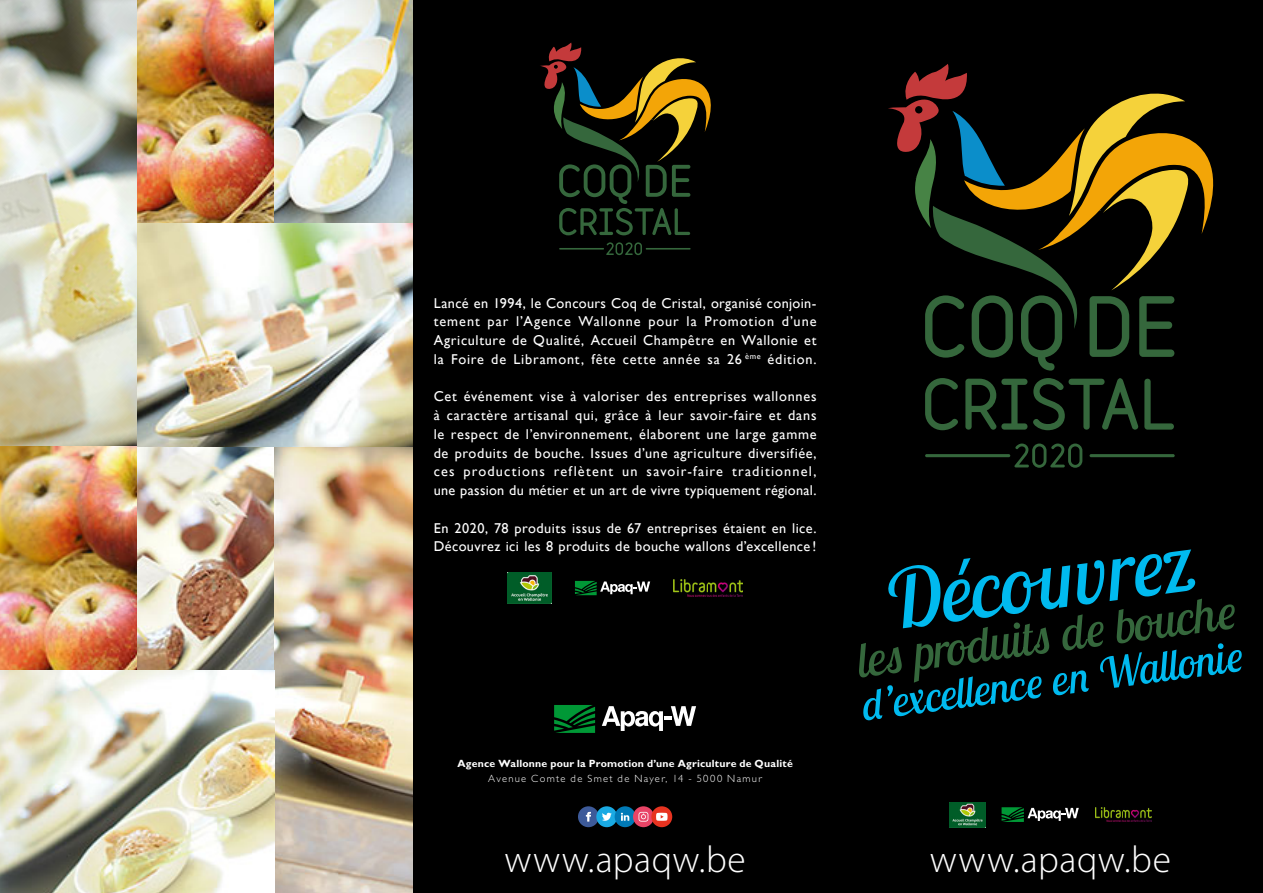
<style>
.page{position:relative;width:1263px;height:893px;background:#000}
.page>*{position:absolute;margin:0;border:0;box-sizing:border-box;transform-origin:0 0}
.t1{font:300 37.5px "Myriad Pro";letter-spacing:.015em;color:#fff}
.t2{font:14.25px/18.8px "Gill Sans";letter-spacing:.03em;color:#fff;text-align:justify}
.t3{font:700 10.5px "Gill Sans";letter-spacing:.02em;color:#fff}
.t4{font:300 10.5px "Gill Sans";letter-spacing:.125em;color:#fff}
</style>
<div class="page">
<img style="left:0;top:0;width:137px;height:670px">
<img style="left:137px;top:0;width:275px;height:446px">
<img style="left:137px;top:446px;width:138px;height:224px">
<img style="left:275px;top:444px;width:137px;height:449px">
<img style="left:0;top:670px;width:275px;height:223px">
<svg style="left:1001px;top:807px;width:78px;height:15px"></svg>
<img style="left:949px;top:802px;width:36px;height:25px">
<img style="left:1095px;top:808px;width:56px;height:13px">
<svg style="left:575px;top:581px;width:75px;height:14px"></svg>
<img style="left:507px;top:572px;width:44px;height:32px">
<img style="left:674px;top:580px;width:69px;height:16px">
<svg style="left:540px;top:43px;width:171px;height:192px"></svg>
<hr style="left:646px;top:248px;width:44px;height:2px;background:#35673c">
<hr style="left:559px;top:248px;width:45px;height:2px;background:#35673c">
<svg style="left:606px;top:242px;width:36px;height:13px"></svg>
<svg style="left:925px;top:378px;width:33px;height:52px"></svg>
<svg style="left:965px;top:379px;width:62px;height:51px"></svg>
<svg style="left:1033px;top:378px;width:105px;height:52px"></svg>
<svg style="left:1144px;top:379px;width:30px;height:51px"></svg>
<svg style="left:888px;top:64px;width:326px;height:307px"></svg>
<hr style="left:1089px;top:454px;width:86px;height:3px;background:#35673c;border-radius:2px">
<hr style="left:925px;top:454px;width:85px;height:3px;background:#35673c;border-radius:2px">
<svg style="left:1014px;top:444px;width:68px;height:24px"></svg>
<svg style="left:859px;top:549px;width:383px;height:171px"></svg>
<div style="left:578px;top:806px;width:21px;height:21px;background:#3d5a99;border-radius:50%"></div>
<div style="left:596px;top:806px;width:21px;height:21px;background:#1aaae3;border-radius:50%"></div>
<div style="left:615px;top:806px;width:20px;height:21px;background:#007ab7;border-radius:50%"></div>
<div style="left:633px;top:806px;width:21px;height:21px;background:#e84466;border-radius:50%"></div>
<div style="left:651px;top:806px;width:21px;height:21px;background:#e73320;border-radius:50%"></div>
<svg style="left:602px;top:813px;width:10px;height:8px"></svg>
<svg style="left:586px;top:812px;width:5px;height:10px"></svg>
<svg style="left:656px;top:813px;width:11px;height:8px"></svg>
<svg style="left:621px;top:813px;width:8px;height:8px"></svg>
<svg style="left:638px;top:812px;width:10px;height:10px"></svg>
<svg style="left:602px;top:706px;width:94px;height:25px"></svg>
<svg style="left:554px;top:705px;width:41px;height:28px"></svg>
<p class="t2" style="left:434px;top:293px;width:384px">Lancé en 1994, le Concours Coq de Cristal, organisé conjoin&shy;tement par l’Agence Wallonne pour la Promotion d’une Agriculture de Qualité, Accueil Champêtre en Wallonie et la Foire de Libramont, fête cette année sa 26 <sup>ème</sup> édition.</p>
<p class="t2" style="left:434px;top:387px;width:384px">Cet événement vise à valoriser des entreprises wallonnes à caractère artisanal qui, grâce à leur savoir-faire et dans le respect de l’environnement, élaborent une large gamme de produits de bouche. Issues d’une agriculture diversifiée, ces productions reflètent un savoir-faire traditionnel, une passion du métier et un art de vivre typiquement régional.</p>
<p class="t2" style="left:434px;top:518px;width:384px">En 2020, 78 produits issus de 67 entreprises étaient en lice.<br>Découvrez ici les 8 produits de bouche wallons d’excellence !</p>
<p class="t3" style="left:457px;top:760px;width:337px">Agence Wallonne pour la Promotion d’une Agriculture de Qualité</p>
<p class="t4" style="left:488px;top:775px;width:275px">Avenue Comte de Smet de Nayer, 14 - 5000 Namur</p>
<h1 class="t1" style="left:504px;top:845px;width:243px">www.apaqw.be</h1>
<h1 class="t1" style="left:930px;top:845px;width:243px">www.apaqw.be</h1>
</div>
